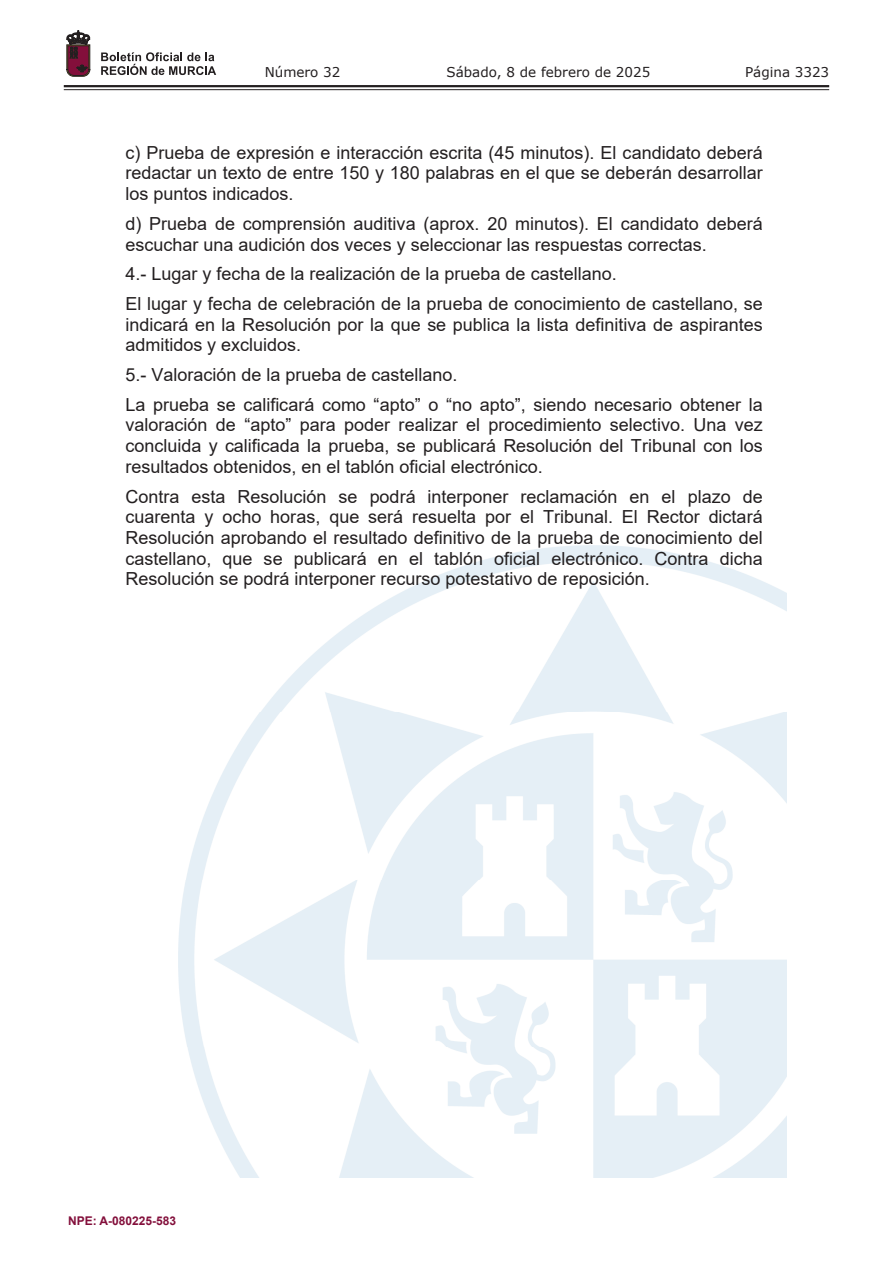
<style>
.page{position:relative;width:893px;height:1263px;background:#fff}
.page>*{position:absolute;margin:0;border:0;box-sizing:border-box;transform-origin:0 0}
.t1{font:18px/20.7px "Arial";color:#231f20}
.t2{font:13.5px "Verdana";color:#231f20}
.t3{font:700 12px "Arial";color:#830f3b}
</style>
<div class="page">
<hr style="left:64px;top:85px;width:765px;height:2px;background:#231f20">
<hr style="left:64px;top:89px;width:765px;height:1px;background:#231f20">
<svg style="left:101px;top:52px;width:115px;height:23px"></svg>
<svg style="left:67px;top:31px;width:23px;height:45px"></svg>
<img style="left:179px;top:545px;width:608px;height:633px">
<p class="t2" style="left:265px;top:62px;width:77px">Número 32</p>
<p class="t2" style="left:447px;top:62px;width:205px">Sábado, 8 de febrero de 2025</p>
<p class="t2" style="left:745px;top:62px;width:86px">Página 3323</p>
<p class="t1" style="left:125px;top:142px;width:639px;text-align:justify">c) Prueba de expresión e interacción escrita (45 minutos). El candidato deberá redactar un texto de entre 150 y 180 palabras en el que se deberán desarrollar los puntos indicados.</p>
<p class="t1" style="left:125px;top:213px;width:639px">d) Prueba de comprensión auditiva (aprox. 20 minutos). El candidato deberá escuchar una audición dos veces y seleccionar las respuestas correctas.</p>
<p class="t1" style="left:125px;top:259px;width:639px;line-height:29.7px">4.- Lugar y fecha de la realización de la prueba de castellano.<br>El lugar y fecha de celebración de la prueba de conocimiento de castellano, se</p>
<p class="t1" style="left:125px;top:314px;width:639px">indicará en la Resolución por la que se publica la lista definitiva de aspirantes admitidos y excluidos.</p>
<p class="t1" style="left:125px;top:360px;width:639px;line-height:29.7px">5.- Valoración de la prueba de castellano.<br>La prueba se calificará como “apto” o “no apto”, siendo necesario obtener la</p>
<p class="t1" style="left:125px;top:415px;width:639px;text-align:justify">valoración de “apto” para poder realizar el procedimiento selectivo. Una vez concluida y calificada la prueba, se publicará Resolución del Tribunal con los resultados obtenidos, en el tablón oficial electrónico.</p>
<p class="t1" style="left:125px;top:486px;width:639px;text-align:justify">Contra esta Resolución se podrá interponer reclamación en el plazo de cuarenta y ocho horas, que será resuelta por el Tribunal. El Rector dictará Resolución aprobando el resultado definitivo de la prueba de conocimiento del castellano, que se publicará en el tablón oficial electrónico. Contra dicha Resolución se podrá interponer recurso potestativo de reposición.</p>
<p class="t3" style="left:68px;top:1212px;width:110px">NPE: A-080225-583</p>
</div>
